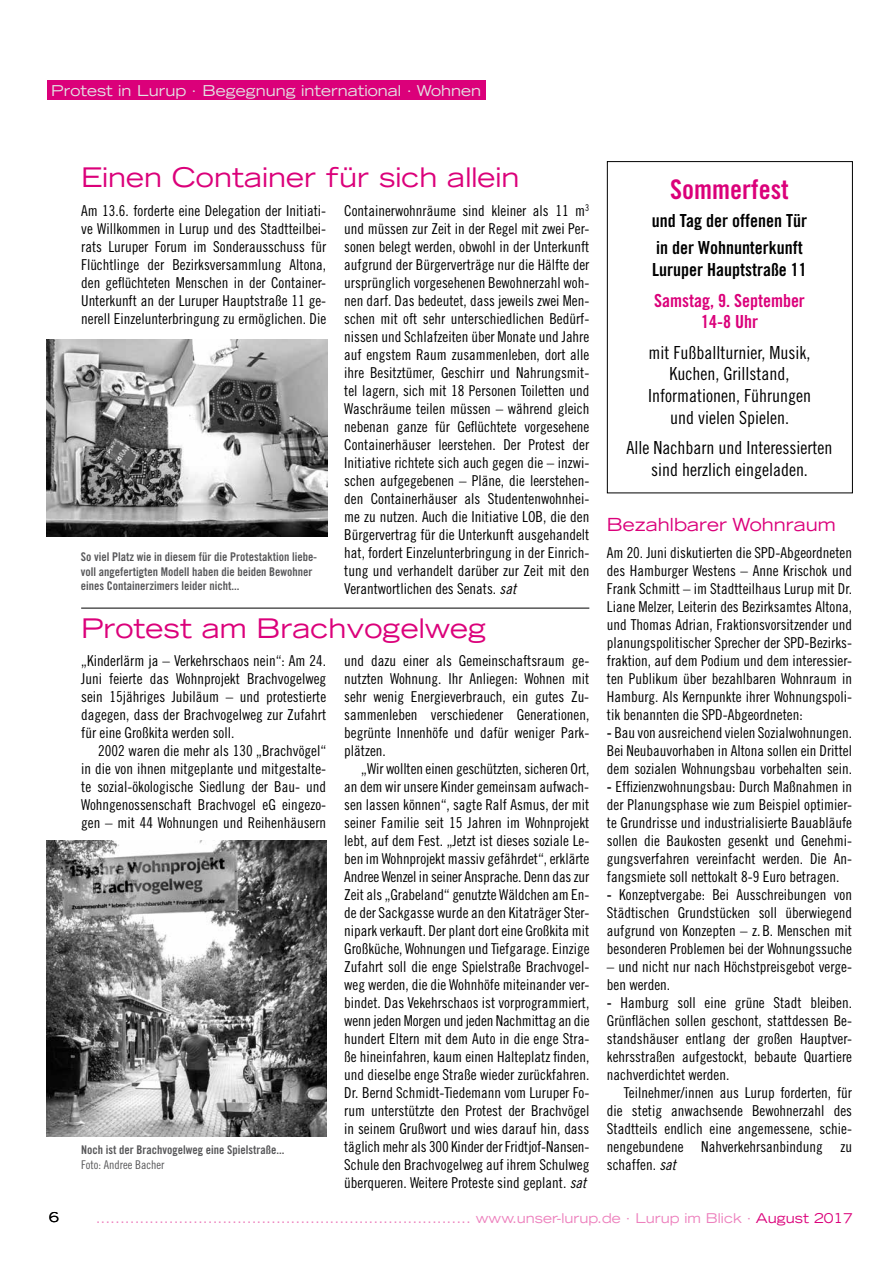
<style>
.page{position:relative;width:893px;height:1263px;background:#fff}
.page>*{position:absolute;margin:0;border:0;box-sizing:border-box;transform-origin:0 0}
.t1{font:expanded 27px "Trade Gothic LH";color:#db007a}
.t2{font:27px "Trade Gothic Bold Cond Twenty";color:#db007a}
.t3{font:18px/21.6px "Trade Gothic Cond Eighteen";color:#000;text-align:center}
.t4{font:18px/27.6px "Trade Gothic Bold Cond Twenty";color:#000}
.t5{font:18px/21.6px "Trade Gothic Bold Cond Twenty";color:#db007a;text-align:center}
.t6{font:expanded 18px "Trade Gothic LH";color:#db007a}
.t7{font:15px/18px "Trade Gothic Cond Eighteen";color:#000;text-align:justify}
.t8{font:expanded 15px "Trade Gothic LH";color:#e3e4e4}
.t9{font:expanded 13.5px "Trade Gothic LH";color:#ed80bd}
.t10{font:expanded 13.5px "Trade Gothic LH";color:#000}
.t11{font:12px/14.4px "Trade Gothic Bold Cond Twenty";color:#58585a}
.t12{font:12px "Trade Gothic Cond Eighteen";color:#58585a}
.s1{font-family:"Trade Gothic Cond Eighteen Obl"}
.s2{font-family:"Trade Gothic Bold Cond Twenty"}
.s3{color:#db007a}
</style>
<div class="page">
<div style="left:607px;top:161px;width:246px;height:332px;border:1px solid #000"></div>
<div style="left:47px;top:81px;width:438px;height:19px;background:#db007a"></div>
<img style="left:47px;top:339px;width:280px;height:198px">
<img style="left:47px;top:841px;width:279px;height:295px">
<hr style="left:81px;top:608px;width:508px;height:1px;background:#000">
<p class="t8" style="left:51px;top:80px;width:431px">Protest in Lurup · Begegnung international · Wohnen</p>
<h1 class="t1" style="left:81px;top:159px;width:440px">Einen Container für sich allein</h1>
<p class="t7" style="left:81px;top:201px;width:247px">Am 13.6. forderte eine Delegation der Initiati&shy;ve Willkommen in Lurup und des Stadtteilbei&shy;rats Luruper Forum im Sonderausschuss für Flüchtlinge der Bezirksversammlung Altona, den geflüchteten Menschen in der Container-Unterkunft an der Luruper Hauptstraße 11 ge&shy;nerell Einzelunterbringung zu ermöglichen. Die</p>
<p class="t7" style="left:344px;top:201px;width:247px">Containerwohnräume sind kleiner als 11 m<sup>3 </sup>und müssen zur Zeit in der Regel mit zwei Per&shy;sonen belegt werden, obwohl in der Unterkunft aufgrund der Bürgerverträge nur die Hälfte der ursprünglich vorgesehenen Bewohnerzahl woh&shy;nen darf. Das bedeutet, dass jeweils zwei Men&shy;schen mit oft sehr unterschiedlichen Bedürf&shy;nissen und Schlafzeiten über Monate und Jahre auf engstem Raum zusammenleben, dort alle ihre Besitztümer, Geschirr und Nahrungsmit&shy;tel lagern, sich mit 18 Personen Toiletten und Waschräume teilen müssen – während gleich nebenan ganze für Geflüchtete vorgesehene Containerhäuser leerstehen. Der Protest der Initiative richtete sich auch gegen die – inzwi&shy;schen aufgegebenen – Pläne, die leerstehen&shy;den Containerhäuser als Studentenwohnhei&shy;me zu nutzen. Auch die Initiative LOB, die den Bürgervertrag für die Unterkunft ausgehandelt hat, fordert Einzelunterbringung in der Einrich&shy;tung und verhandelt darüber zur Zeit mit den Verantwortlichen des Senats. <span class="s1">sat</span></p>
<p class="t11" style="left:81px;top:550px;width:238px">So viel Platz wie in diesem für die Protestaktion liebe&shy;voll angefertigten Modell haben die beiden Bewohner eines Containerzimers leider nicht...</p>
<h1 class="t1" style="left:81px;top:611px;width:406px">Protest am Brachvogelweg</h1>
<p class="t7" style="left:81px;top:651px;width:247px">„Kinderlärm ja – Verkehrschaos nein“: Am 24.<br>Juni feierte das Wohnprojekt Brachvogelweg sein 15jähriges Jubiläum – und protestierte dagegen, dass der Brachvogelweg zur Zufahrt für eine Großkita werden soll.</p>
<p class="t7" style="left:81px;top:741px;width:247px;text-indent:17px">2002 waren die mehr als 130 „Brachvögel“ in die von ihnen mitgeplante und mitgestalte&shy;te sozial-ökologische Siedlung der Bau- und Wohngenossenschaft Brachvogel eG eingezo&shy;gen – mit 44 Wohnungen und Reihenhäusern</p>
<p class="t11" style="left:81px;top:1143px;width:205px">Noch ist der Brachvogelweg eine Spielstraße...</p>
<p class="t12" style="left:81px;top:1157px;width:85px">Foto: Andree Bacher</p>
<p class="t7" style="left:344px;top:651px;width:247px">und dazu einer als Gemeinschaftsraum ge&shy;nutzten Wohnung. Ihr Anliegen: Wohnen mit sehr wenig Energieverbrauch, ein gutes Zu&shy;sammenleben verschiedener Generationen, begrünte Innenhöfe und dafür weniger Park&shy;plätzen.</p>
<p class="t7" style="left:344px;top:759px;width:247px;text-indent:17px">„Wir wollten einen geschützten, sicheren Ort, an dem wir unsere Kinder gemeinsam aufwach&shy;sen lassen können“, sagte Ralf Asmus, der mit seiner Familie seit 15 Jahren im Wohnprojekt lebt, auf dem Fest. „Jetzt ist dieses soziale Le&shy;ben im Wohnprojekt massiv gefährdet“, erklärte Andree Wenzel in seiner Ansprache. Denn das zur Zeit als „Grabeland“ genutzte Wäldchen am En&shy;de der Sackgasse wurde an den Kitaträger Ster&shy;nipark verkauft. Der plant dort eine Großkita mit Großküche, Wohnungen und Tiefgarage. Einzige Zufahrt soll die enge Spielstraße Brachvogel&shy;weg werden, die die Wohnhöfe miteinander ver&shy;bindet. Das Vekehrschaos ist vorprogrammiert, wenn jeden Morgen und jeden Nachmittag an die hundert Eltern mit dem Auto in die enge Stra&shy;ße hineinfahren, kaum einen Halteplatz finden, und dieselbe enge Straße wieder zurückfahren.<br>Dr. Bernd Schmidt-Tiedemann vom Luruper Fo&shy;rum unterstützte den Protest der Brachvögel in seinem Grußwort und wies darauf hin, dass täglich mehr als 300 Kinder der Fridtjof-Nansen-Schule den Brachvogelweg auf ihrem Schulweg überqueren. Weitere Proteste sind geplant. <span class="s1">sat</span></p>
<h1 class="t2" style="left:670px;top:173px;width:120px">Sommerfest</h1>
<p class="t4" style="left:652px;top:206px;width:157px">und Tag der offenen Tür in der Wohnunterkunft</p>
<p class="t4" style="left:652px;top:256px;width:156px">Luruper Hauptstraße 11</p>
<p class="t5" style="left:654px;top:289px;width:152px">Samstag, 9. September<br>14-8 Uhr</p>
<p class="t3" style="left:648px;top:341px;width:164px">mit Fußballturnier, Musik,<br>Kuchen, Grillstand,<br>Informationen, Führungen und vielen Spielen.</p>
<p class="t3" style="left:627px;top:437px;width:207px">Alle Nachbarn und Interessierten sind herzlich eingeladen.</p>
<p class="t6" style="left:607px;top:512px;width:230px">Bezahlbarer Wohnraum</p>
<p class="t7" style="left:607px;top:543px;width:247px">Am 20. Juni diskutierten die SPD-Abgeordneten des Hamburger Westens – Anne Krischok und Frank Schmitt – im Stadtteilhaus Lurup mit Dr.<br>Liane Melzer, Leiterin des Bezirksamtes Altona, und Thomas Adrian, Fraktionsvorsitzender und planungspolitischer Sprecher der SPD-Bezirks&shy;fraktion, auf dem Podium und dem interessier&shy;ten Publikum über bezahlbaren Wohnraum in Hamburg. Als Kernpunkte ihrer Wohnungspoli&shy;tik benannten die SPD-Abgeordneten:</p>
<p class="t7" style="left:607px;top:723px;width:247px"><span class="s2">-</span> Bau von ausreichend vielen Sozialwohnungen.<br>Bei Neubauvorhaben in Altona sollen ein Drittel dem sozialen Wohnungsbau vorbehalten sein.</p>
<p class="t7" style="left:607px;top:777px;width:247px"><span class="s2">-</span> Effizienzwohnungsbau: Durch Maßnahmen in der Planungsphase wie zum Beispiel optimier&shy;te Grundrisse und industrialisierte Bauabläufe sollen die Baukosten gesenkt und Genehmi&shy;gungsverfahren vereinfacht werden. Die An&shy;fangsmiete soll nettokalt 8-9 Euro betragen.</p>
<p class="t7" style="left:607px;top:885px;width:247px"><span class="s2">-</span> Konzeptvergabe: Bei Ausschreibungen von Städtischen Grundstücken soll überwiegend aufgrund von Konzepten – z.B. Menschen mit besonderen Problemen bei der Wohnungssuche</p>
<p class="t7" style="left:607px;top:957px;width:247px">– und nicht nur nach Höchstpreisgebot verge&shy;ben werden.</p>
<p class="t7" style="left:607px;top:993px;width:247px"><span class="s2">-</span> Hamburg soll eine grüne Stadt bleiben.<br>Grünflächen sollen geschont, stattdessen Be&shy;standshäuser entlang der großen Hauptver&shy;kehrsstraßen aufgestockt, bebaute Quartiere nachverdichtet werden.</p>
<p class="t7" style="left:607px;top:1083px;width:247px;text-indent:17px">Teilnehmer/innen aus Lurup forderten, für die stetig anwachsende Bewohnerzahl des Stadtteils endlich eine angemessene, schie&shy;nengebundene Nahverkehrsanbindung zu schaffen. <span class="s1">sat</span></p>
<p class="t10" style="left:49px;top:1209px;width:11px">6</p>
<p class="t9" style="left:96px;top:1209px;width:6px">.............................................................................</p>
<p class="t9" style="left:476px;top:1209px;width:379px">www. unser-lurup. de · Lurup im Blick · <span class="s3">August 2017</span></p>
</div>
